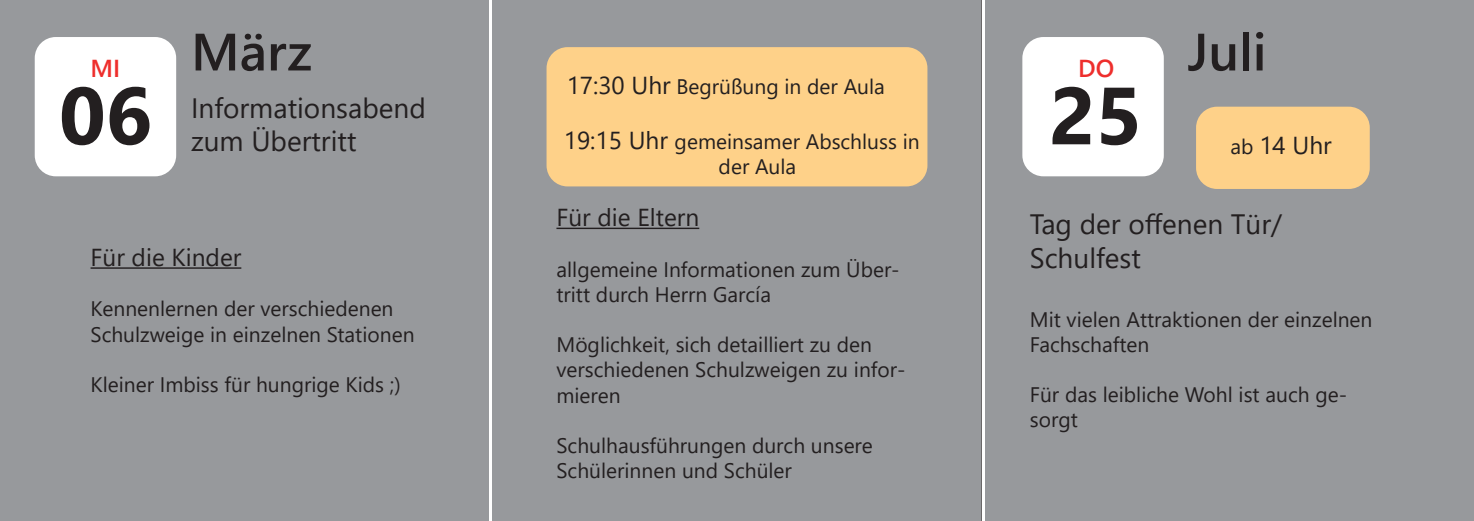
<style>
.page{position:relative;width:1474px;height:521px;background:#fff}
.page>*{position:absolute;margin:0;border:0;box-sizing:border-box;transform-origin:0 0}
.t1{font:700 80.85px "Segoe UI";color:#231f20}
.t2{font:600 52.5px "Segoe UI";color:#231f20}
.t3{font:28px/33.6px "Segoe UI";color:#231f20}
.t4{font:24.5px "Segoe UI";color:#231f20}
.t5{font:600 24.5px "Segoe UI";color:#ee2e2c}
.t6{font:21px/25.2px "Segoe UI";color:#231f20}
.s1{font-size:24.5px}
.s2{font-size:21px}
</style>
<div class="page">
<div style="left:0;top:0;width:489px;height:521px;background:#97999c"></div>
<div style="left:492px;top:0;width:489px;height:521px;background:#97999c"></div>
<div style="left:985px;top:0;width:488px;height:521px;background:#97999c"></div>
<div style="left:35px;top:37px;width:141px;height:139px;background:#fff;border-radius:21px"></div>
<div style="left:1022px;top:37px;width:141px;height:139px;background:#fff;border-radius:21px"></div>
<hr style="left:91px;top:267px;width:150px;height:2px;background:#231f20">
<hr style="left:556px;top:228px;width:143px;height:1px;background:#231f20">
<div style="left:546px;top:47px;width:381px;height:139px;background:#fed189;border-radius:21px"></div>
<div style="left:1196px;top:107px;width:173px;height:82px;background:#fed189;border-radius:21px"></div>
<p class="t5" style="left:91px;top:45px;width:31px">MI</p>
<p class="t1" style="left:59px;top:39px;width:94px">06</p>
<p class="t2" style="left:191px;top:2px;width:122px">März</p>
<p class="t2" style="left:1187px;top:2px;width:80px">Juli</p>
<p class="t5" style="left:1078px;top:45px;width:38px">DO</p>
<p class="t1" style="left:1049px;top:39px;width:94px">25</p>
<p class="t6" style="left:566px;top:72px;width:320px"><span class="s1">17:30 Uhr</span> Begrüßung in der Aula</p>
<p class="t6" style="left:718px;top:127px;width:202px;text-indent:-155px"><span class="s1">19:15 Uhr</span> gemeinsamer Abschluss in der Aula</p>
<p class="t4" style="left:1230px;top:122px;width:103px"><span class="s2">ab</span> 14 Uhr</p>
<p class="t3" style="left:191px;top:88px;width:236px">Informationsabend zum Übertritt</p>
<p class="t4" style="left:91px;top:234px;width:152px">Für die Kinder</p>
<p class="t6" style="left:91px;top:294px;width:325px">Kennenlernen der verschiedenen<br>Schulzweige in einzelnen Stationen</p>
<p class="t6" style="left:91px;top:370px;width:312px">Kleiner Imbiss für hungrige Kids ;)</p>
<p class="t4" style="left:556px;top:194px;width:144px">Für die Eltern</p>
<p class="t6" style="left:556px;top:255px;width:345px">allgemeine Informationen zum Über&shy;tritt durch Herrn García</p>
<p class="t6" style="left:556px;top:330px;width:350px">Möglichkeit, sich detailliert zu den verschiedenen Schulzweigen zu infor&shy;mieren</p>
<p class="t6" style="left:556px;top:431px;width:318px">Schulhausführungen durch unsere<br>Schülerinnen und Schüler</p>
<p class="t3" style="left:1029px;top:205px;width:254px">Tag der offenen Tür/</p>
<p class="t3" style="left:1029px;top:238px;width:113px">Schulfest</p>
<p class="t6" style="left:1029px;top:305px;width:344px">Mit vielen Attraktionen der einzelnen<br>Fachschaften</p>
<p class="t6" style="left:1029px;top:380px;width:319px">Für das leibliche Wohl ist auch ge&shy;sorgt</p>
</div>
